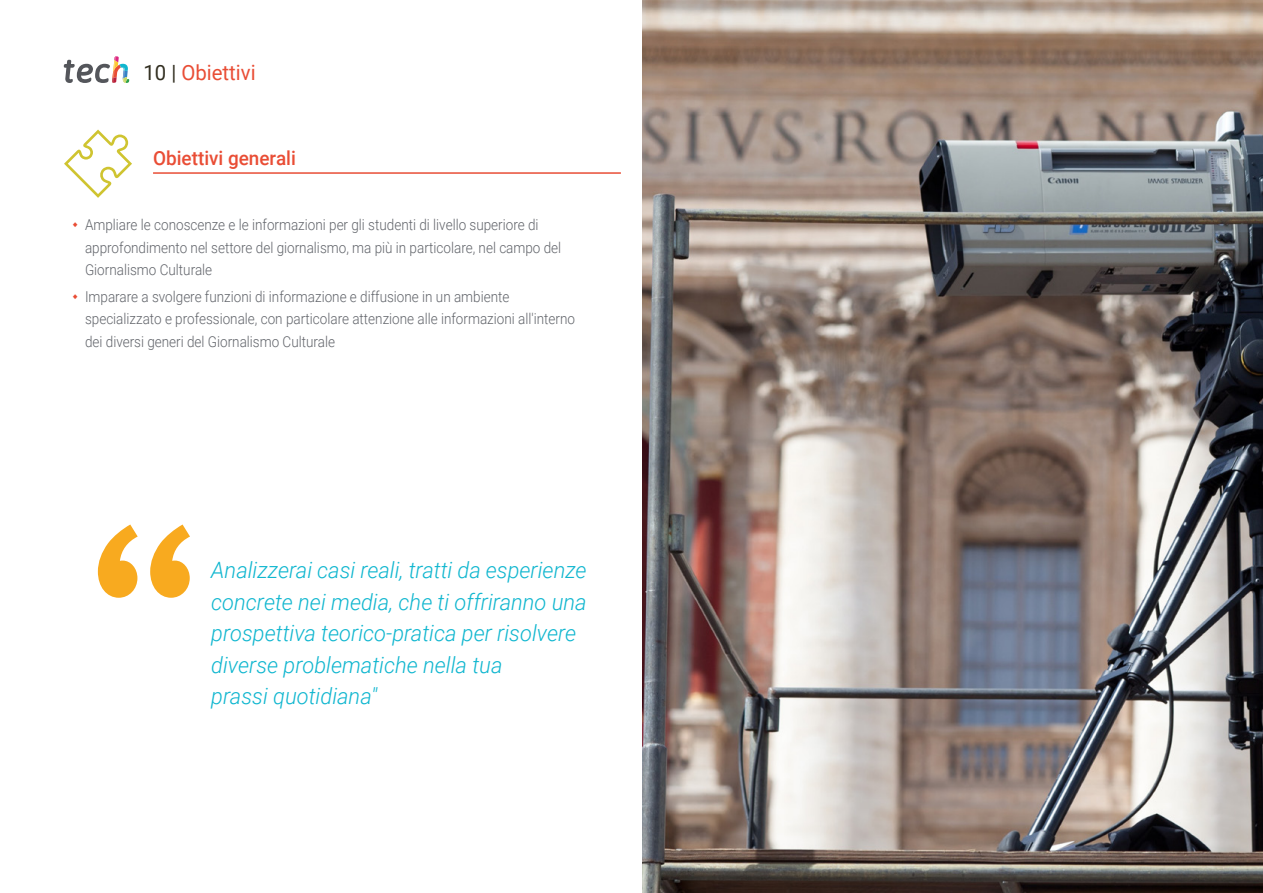
<style>
.page{position:relative;width:1263px;height:893px;background:#fff}
.page>*{position:absolute;margin:0;border:0;box-sizing:border-box;transform-origin:0 0}
.t1{font:italic 300 22.5px/31.5px "Roboto";color:#0fb6cf}
.t2{font:21px "Roboto";color:#e94d35}
.t3{font:500 19.5px "Roboto";color:#e94d35}
.t4{font:300 15px/22.5px "Roboto";color:#61646a;scale:.9 1}
.s1{color:#312e20}
</style>
<div class="page">
<hr style="left:153px;top:173px;width:468px;height:1px;background:#e94d35">
<svg style="left:64px;top:130px;width:68px;height:68px"></svg>
<svg style="left:64px;top:56px;width:65px;height:27px"></svg>
<img style="left:642px;top:0;width:621px;height:893px">
<svg style="left:98px;top:524px;width:92px;height:74px"></svg>
<h2 class="t2" style="left:144px;top:57px;width:114px"><span class="s1">10 |</span> Obiettivi</h2>
<h3 class="t3" style="left:153px;top:144px;width:144px">Obiettivi generali</h3>
<p class="t4" style="left:85px;top:213px;width:531px">Ampliare le conoscenze e le informazioni per gli studenti di livello superiore di approfondimento nel settore del giornalismo, ma più in particolare, nel campo del<br>Giornalismo Culturale</p>
<p class="t4" style="left:85px;top:285px;width:546px">Imparare a svolgere funzioni di informazione e diffusione in un ambiente specializzato e professionale, con particolare attenzione alle informazioni all'interno dei diversi generi del Giornalismo Culturale</p>
<h1 class="t1" style="left:211px;top:553px;width:377px">Analizzerai casi reali, tratti da esperienze concrete nei media, che ti offriranno una prospettiva teorico-pratica per risolvere diverse problematiche nella tua<br>prassi quotidiana"</h1>
</div>
